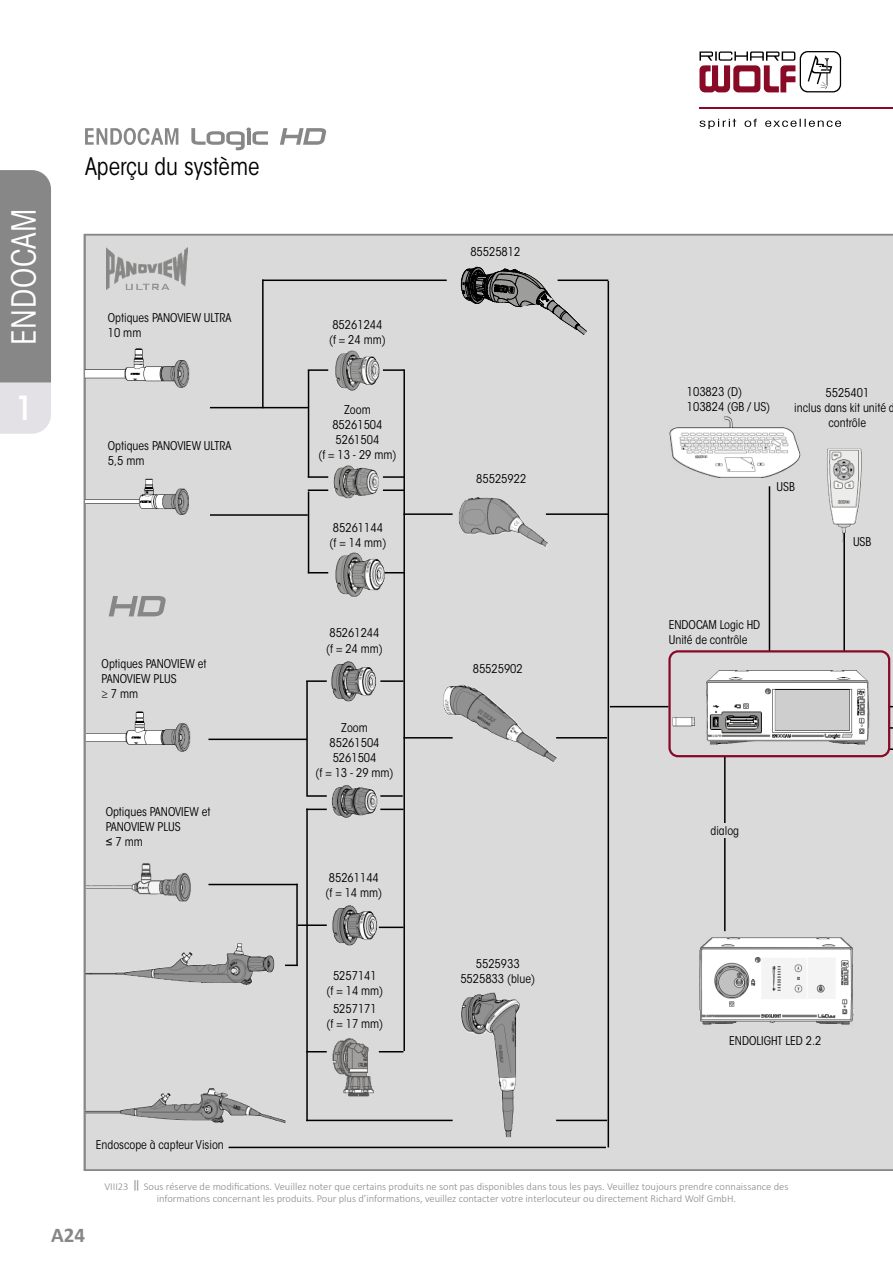
<style>
.page{position:relative;width:893px;height:1263px;background:#fff}
.page>*{position:absolute;margin:0;border:0;box-sizing:border-box;transform-origin:0 0}
.t1{font:condensed 33px "ITC Avant Garde Std";letter-spacing:.025em;color:#fff}
.t2{font:600 condensed 33px "ITC Avant Garde Std";color:#fff}
.t3{font:condensed 24px "ITC Avant Garde Std";color:#000}
.t4{font:700 21px "Calibri";color:#878787}
.t5{font:condensed 12px/15px "ITC Avant Garde Std";color:#000}
.t6{font:300 10.5px/12.6px "Calibri";color:#878787;text-align:center}
.s1{font-family:"Arial";font-stretch:normal}
.s2{font-family:"Adobe Garamond Pro";font-weight:700}
</style>
<div class="page">
<svg style="left:699px;top:119px;width:142px;height:10px"></svg>
<svg style="left:699px;top:51px;width:142px;height:41px"></svg>
<hr style="left:699px;top:107px;width:194px;height:2px;background:#880a26">
<svg style="left:0;top:170px;width:51px;height:264px;background:#99999a"></svg>
<div style="left:85px;top:235px;width:808px;height:934px;background:#dadada"></div>
<img style="left:673px;top:717px;width:22px;height:10px">
<div style="left:668px;top:650px;width:222px;height:107px;border:2px solid #880a26;border-radius:9px"></div>
<hr style="left:724px;top:757px;width:2px;height:174px;background:#000">
<div style="left:705px;top:823px;width:39px;height:14px;background:#dadada"></div>
<img style="left:827px;top:449px;width:35px;height:94px">
<hr style="left:843px;top:533px;width:2px;height:118px;background:#000">
<hr style="left:769px;top:486px;width:1px;height:165px;background:#000">
<img style="left:661px;top:415px;width:151px;height:62px">
<img style="left:695px;top:934px;width:159px;height:92px">
<img style="left:706px;top:670px;width:165px;height:75px">
<hr style="left:610px;top:706px;width:58px;height:1px;background:#000">
<svg style="left:109px;top:596px;width:57px;height:20px"></svg>
<img style="left:85px;top:943px;width:189px;height:42px">
<img style="left:85px;top:1088px;width:201px;height:35px">
<img style="left:331px;top:661px;width:45px;height:40px">
<img style="left:332px;top:785px;width:46px;height:33px">
<img style="left:332px;top:905px;width:45px;height:40px">
<img style="left:461px;top:993px;width:59px;height:145px">
<img style="left:443px;top:685px;width:117px;height:81px">
<hr style="left:208px;top:884px;width:90px;height:1px;background:#000">
<svg style="left:285px;top:964px;width:11px;height:2px"></svg>
<hr style="left:296px;top:884px;width:2px;height:82px;background:#000">
<hr style="left:208px;top:738px;width:99px;height:2px;background:#000">
<hr style="left:306px;top:680px;width:21px;height:2px;background:#000">
<hr style="left:306px;top:681px;width:2px;height:115px;background:#000">
<hr style="left:306px;top:795px;width:21px;height:2px;background:#000">
<hr style="left:380px;top:795px;width:23px;height:2px;background:#000">
<hr style="left:229px;top:1147px;width:377px;height:1px;background:#000">
<hr style="left:380px;top:680px;width:23px;height:2px;background:#000">
<hr style="left:380px;top:808px;width:23px;height:2px;background:#000">
<hr style="left:379px;top:926px;width:24px;height:2px;background:#000">
<svg style="left:387px;top:1051px;width:16px;height:1px"></svg>
<hr style="left:306px;top:808px;width:2px;height:313px;background:#000">
<hr style="left:306px;top:808px;width:21px;height:2px;background:#000">
<hr style="left:298px;top:924px;width:29px;height:2px;background:#000">
<hr style="left:306px;top:1120px;width:147px;height:1px;background:#000">
<hr style="left:556px;top:1120px;width:51px;height:1px;background:#000">
<hr style="left:403px;top:737px;width:50px;height:1px;background:#000">
<hr style="left:556px;top:737px;width:51px;height:1px;background:#000">
<img style="left:85px;top:476px;width:106px;height:41px">
<img style="left:85px;top:346px;width:106px;height:42px">
<img style="left:106px;top:248px;width:81px;height:41px">
<hr style="left:84px;top:234px;width:1px;height:937px;background:#878787">
<hr style="left:85px;top:234px;width:808px;height:1px;background:#878787">
<svg style="left:85px;top:128px;width:93px;height:17px"></svg>
<svg style="left:280px;top:128px;width:46px;height:17px"></svg>
<svg style="left:191px;top:128px;width:77px;height:22px"></svg>
<hr style="left:85px;top:1169px;width:808px;height:2px;background:#878787">
<img style="left:87px;top:857px;width:106px;height:45px">
<img style="left:87px;top:710px;width:106px;height:42px">
<img style="left:318px;top:1023px;width:69px;height:91px">
<hr style="left:608px;top:281px;width:1px;height:866px;background:#000">
<img style="left:333px;top:465px;width:46px;height:33px">
<hr style="left:210px;top:407px;width:98px;height:1px;background:#000">
<hr style="left:308px;top:369px;width:20px;height:2px;background:#000">
<hr style="left:308px;top:370px;width:1px;height:107px;background:#000">
<hr style="left:308px;top:476px;width:20px;height:2px;background:#000">
<hr style="left:383px;top:369px;width:21px;height:2px;background:#000">
<hr style="left:383px;top:476px;width:21px;height:2px;background:#000">
<img style="left:459px;top:497px;width:92px;height:52px">
<hr style="left:558px;top:279px;width:50px;height:2px;background:#000">
<hr style="left:308px;top:489px;width:20px;height:2px;background:#000">
<svg style="left:309px;top:572px;width:19px;height:1px"></svg>
<hr style="left:383px;top:489px;width:21px;height:2px;background:#000">
<svg style="left:385px;top:572px;width:18px;height:1px"></svg>
<img style="left:335px;top:552px;width:50px;height:45px">
<img style="left:335px;top:350px;width:45px;height:41px">
<hr style="left:308px;top:491px;width:1px;height:82px;background:#000">
<hr style="left:403px;top:369px;width:2px;height:682px;background:#000">
<hr style="left:210px;top:514px;width:98px;height:2px;background:#000">
<hr style="left:403px;top:513px;width:50px;height:2px;background:#000">
<hr style="left:546px;top:513px;width:62px;height:2px;background:#000">
<svg style="left:460px;top:267px;width:127px;height:68px;background:#a8a8a8"></svg>
<hr style="left:263px;top:279px;width:184px;height:2px;background:#000">
<hr style="left:262px;top:279px;width:2px;height:129px;background:#000">
<h1 class="t1" style="left:4px;top:345px;width:139px;rotate:-90deg">ENDOCAM</h1>
<h1 class="t2" style="left:15px;top:388px;width:19px">1</h1>
<h2 class="t3" style="left:85px;top:152px;width:176px">Aperçu du système</h2>
<p class="t5" style="left:108px;top:311px;width:125px">Optiques PANOVIEW ULTRA<br>10 mm</p>
<p class="t5" style="left:108px;top:438px;width:125px">Optiques PANOVIEW ULTRA<br>5,5 mm</p>
<p class="t5" style="left:102px;top:656px;width:106px">Optiques PANOVIEW et<br>PANOVIEW PLUS<br>≥ 7 mm</p>
<p class="t5" style="left:106px;top:804px;width:106px">Optiques PANOVIEW et<br>PANOVIEW PLUS<br><span class="s1">≤</span> 7 mm</p>
<p class="t5" style="left:329px;top:317px;width:58px">85261244 (f = 24 mm)</p>
<p class="t5" style="left:318px;top:402px;width:80px;text-align:center">Zoom<br>85261504<br>5261504<br>(f = 13 - 29 mm)</p>
<p class="t5" style="left:330px;top:520px;width:58px">85261144 (f = 14 mm)</p>
<p class="t5" style="left:326px;top:626px;width:58px">85261244 (f = 24 mm)</p>
<p class="t5" style="left:315px;top:720px;width:80px;text-align:center">Zoom<br>85261504<br>5261504<br>(f = 13 - 29 mm)</p>
<p class="t5" style="left:325px;top:870px;width:58px">85261144 (f = 14 mm)</p>
<p class="t5" style="left:327px;top:968px;width:58px;text-align:center">5257141<br>(f = 14 mm)</p>
<p class="t5" style="left:327px;top:1001px;width:58px;text-align:center">5257171<br>(f = 17 mm)</p>
<p class="t5" style="left:470px;top:244px;width:52px">85525812</p>
<p class="t5" style="left:476px;top:471px;width:52px">85525922</p>
<p class="t5" style="left:473px;top:661px;width:52px">85525902</p>
<p class="t5" style="left:460px;top:956px;width:76px;text-align:center">5525933<br>5525833 (blue)</p>
<p class="t5" style="left:687px;top:384px;width:85px">103823 (D)<br>103824 (GB / US)</p>
<p class="t5" style="left:794px;top:385px;width:102px;text-align:center">5525401<br>inclus dans kit unité d contrôle</p>
<p class="t5" style="left:776px;top:479px;width:20px">USB</p>
<p class="t5" style="left:669px;top:617px;width:93px">ENDOCAM Logic HD<br>Unité de contrôle</p>
<p class="t5" style="left:853px;top:534px;width:20px">USB</p>
<p class="t5" style="left:710px;top:823px;width:30px">dialog</p>
<p class="t5" style="left:729px;top:1033px;width:94px">ENDOLIGHT LED 2.2</p>
<h3 class="t4" style="left:51px;top:1220px;width:36px">A24</h3>
<p class="t5" style="left:96px;top:1137px;width:130px">Endoscope à capteur Vision</p>
<p class="t6" style="left:104px;top:1180px;width:686px">VIII23 <span class="s2">||</span> Sous réserve de modifications. Veuillez noter que certains produits ne sont pas disponibles dans tous les pays. Veuillez toujours prendre connaissance des informations concernant les produits. Pour plus d’informations, veuillez contacter votre interlocuteur ou directement Richard Wolf GmbH.</p>
</div>
